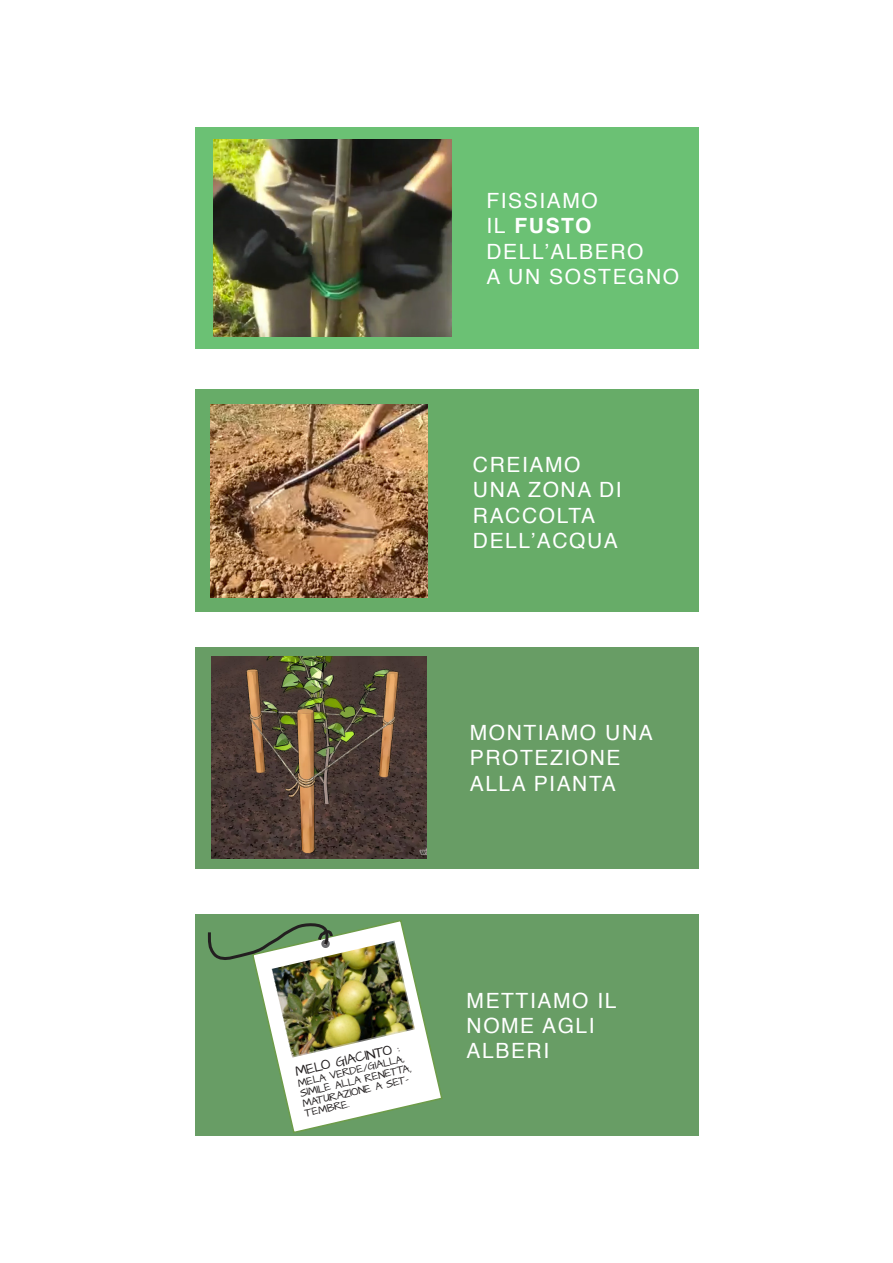
<style>
.page{position:relative;width:893px;height:1263px;background:#fff}
.page>*{position:absolute;margin:0;border:0;box-sizing:border-box;transform-origin:0 0}
.t1{font:21px/25.2px "Helvetica";letter-spacing:.075em;color:#fff}
.t2{font:11.25px "Architects Daughter";color:#231f20}
.t3{font:8.7px/10.5px "Architects Daughter";color:#231f20}
.s1{font-weight:700}
</style>
<div class="page">
<div style="left:195px;top:390px;width:503px;height:222px;background:#67ac68"></div>
<div style="left:195px;top:128px;width:503px;height:221px;background:#6bc174"></div>
<div style="left:195px;top:647px;width:503px;height:221px;background:#689d65"></div>
<div style="left:195px;top:914px;width:503px;height:221px;background:#689d65"></div>
<img style="left:211px;top:404px;width:216px;height:193px">
<img style="left:214px;top:140px;width:238px;height:196px">
<img style="left:211px;top:657px;width:216px;height:201px">
<img style="left:207px;top:920px;width:236px;height:213px">
<p class="t1" style="left:486px;top:189px;width:158px">FISSIAMO<br>IL <span class="s1">FUSTO<br></span>DELL’ALBERO</p>
<p class="t1" style="left:486px;top:264px;width:194px">A UN SOSTEGNO</p>
<p class="t1" style="left:473px;top:453px;width:150px">CREIAMO<br>UNA ZONA DI<br>RACCOLTA<br>DELL’ACQUA</p>
<p class="t1" style="left:470px;top:721px;width:184px">MONTIAMO UNA<br>PROTEZIONE<br>ALLA PIANTA</p>
<p class="t2" style="left:294px;top:1064px;width:108px;rotate:-13deg">MELO GIACINTO :</p>
<p class="t3" style="left:297px;top:1079px;width:115px;rotate:-13deg">MELA VERDE/GIALLA,<br>SIMILE ALLA RENETTA,</p>
<p class="t3" style="left:302px;top:1099px;width:111px;rotate:-13deg">MATURAZIONE A SET-<br>TEMBRE.</p>
<p class="t1" style="left:467px;top:988px;width:151px">METTIAMO IL<br>NOME AGLI<br>ALBERI</p>
</div>
